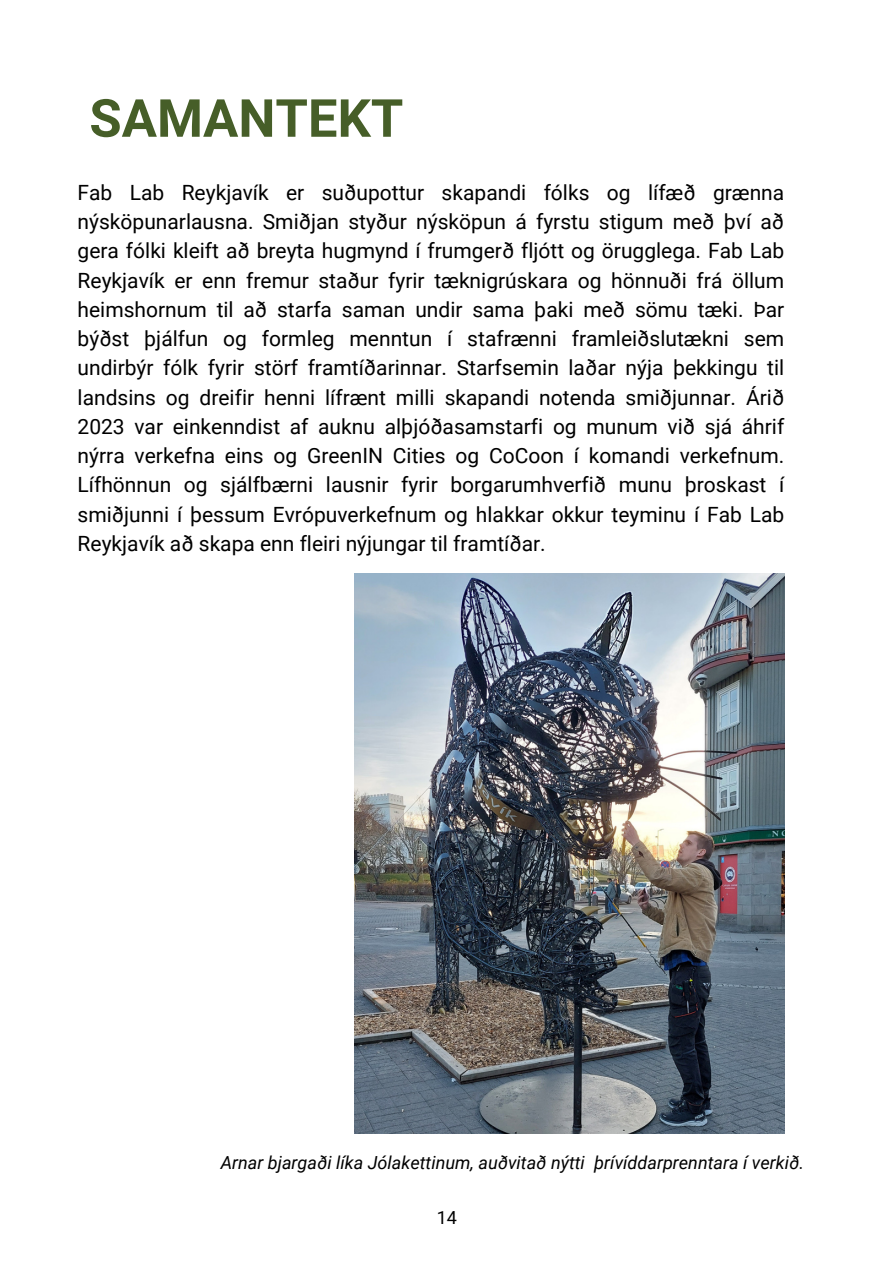
<style>
.page{position:relative;width:894px;height:1264px;background:#fff}
.page>*{position:absolute;margin:0;border:0;box-sizing:border-box;transform-origin:0 0}
.t1{font:700 52.5px "Roboto";color:#465e28}
.t2{font:21px/29.2px "Roboto";color:#000;text-align:justify}
.t3{font:italic 18px "Roboto";color:#000}
.t4{font:18px "Roboto";color:#000}
</style>
<div class="page">
<img style="left:354px;top:573px;width:430px;height:560px">
<h1 class="t1" style="left:89px;top:88px;width:315px">SAMANTEKT</h1>
<p class="t2" style="left:78px;top:178px;width:708px">Fab Lab Reykjavík er suðupottur skapandi fólks og lífæð grænna nýsköpunarlausna. Smiðjan styður nýsköpun á fyrstu stigum með því að gera fólki kleift að breyta hugmynd í frumgerð fljótt og örugglega. Fab Lab Reykjavík er enn fremur staður fyrir tæknigrúskara og hönnuði frá öllum heimshornum til að starfa saman undir sama þaki með sömu tæki. Þar býðst þjálfun og formleg menntun í stafrænni framleiðslutækni sem undirbýr fólk fyrir störf framtíðarinnar. Starfsemin laðar nýja þekkingu til landsins og dreifir henni lífrænt milli skapandi notenda smiðjunnar. Árið 2023 var einkenndist af auknu alþjóðasamstarfi og munum við sjá áhrif nýrra verkefna eins og GreenIN Cities og CoCoon í komandi verkefnum.<br>Lífhönnun og sjálfbærni lausnir fyrir borgarumhverfið munu þroskast í smiðjunni í þessum Evrópuverkefnum og hlakkar okkur teyminu í Fab Lab Reykjavík að skapa enn fleiri nýjungar til framtíðar.</p>
<p class="t3" style="left:221px;top:1152px;width:584px">Arnar bjargaði líka Jólakettinum, auðvitað nýtti þrívíddarprenntara í verkið.</p>
<p class="t4" style="left:436px;top:1207px;width:22px">14</p>
</div>
